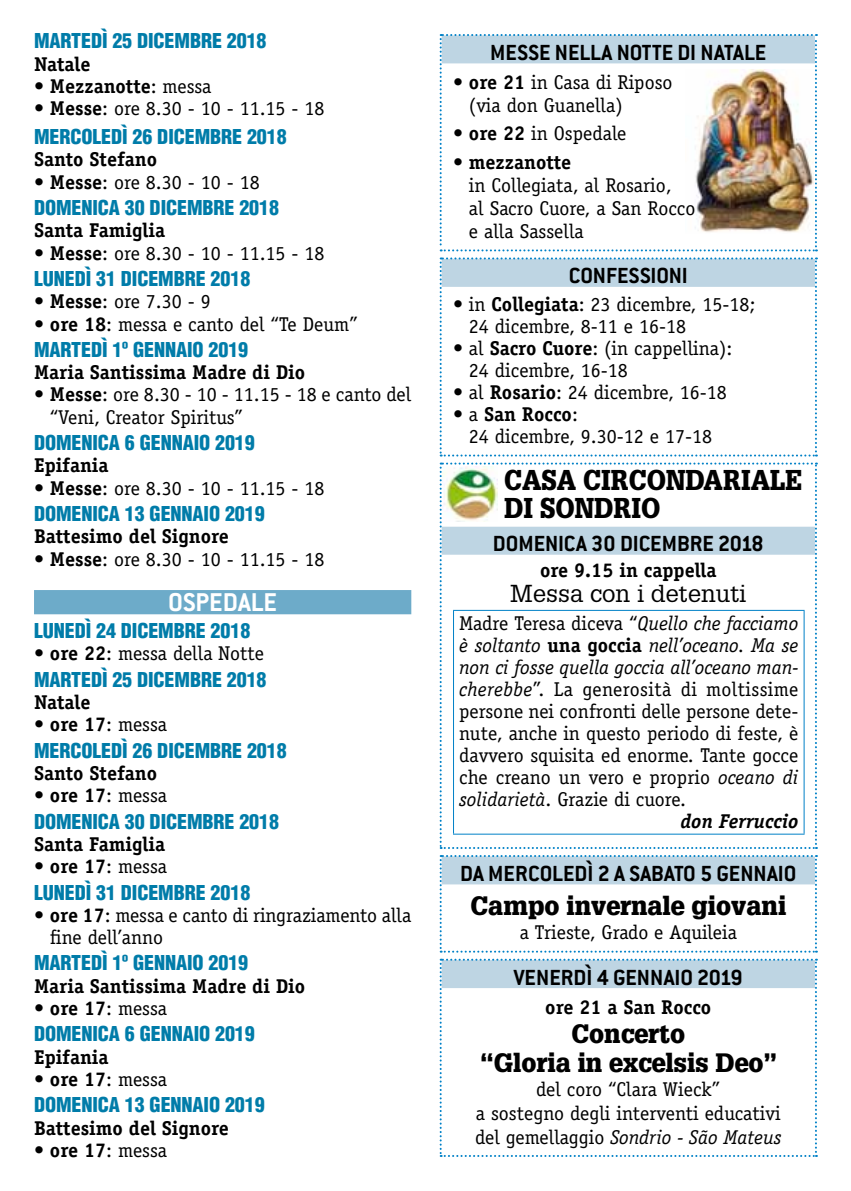
<style>
.page{position:relative;width:851px;height:1191px;background:#fff}
.page>*{position:absolute;margin:0;border:0;box-sizing:border-box;transform-origin:0 0}
.t1{font:700 28.2px "Conduit ITC";color:#fff}
.t2{font:900 28px "Glypha LT Std";color:#000;scale:.89 1}
.t3{font:900 26px/28.6px "Glypha LT Std";color:#000;text-align:center;scale:.95 1}
.t4{font:700 24px "Conduit ITC";color:#000}
.t5{font:24px "Glypha LT Std";color:#000}
.t6{font:20px/23px "Officina Serif Std";color:#000}
.t7{font:900 condensed 20px "Helvetica LT Std";letter-spacing:-.005em;color:#007ca9}
.t8{font:700 20px "Officina Serif Std";color:#000}
.t9{font:italic 20px "Officina Serif Std";color:#000}
.t10{font:20px "Officina Serif Std";letter-spacing:.02em;color:#000}
.t11{font:italic 700 20px "Officina Serif Std";color:#000}
.s1{font-weight:400}
.s2{font-weight:700}
.s3{font-style:italic}
.s4{font-weight:700;font-style:normal}
</style>
<div class="page">
<svg style="left:439px;top:462px;width:377px;height:387px"></svg>
<img style="left:442px;top:467px;width:56px;height:55px">
<div style="left:34px;top:590px;width:377px;height:24px;background:#6dabc9"></div>
<img style="left:439px;top:34px;width:377px;height:217px">
<svg style="left:439px;top:257px;width:377px;height:199px"></svg>
<svg style="left:439px;top:958px;width:377px;height:199px"></svg>
<svg style="left:439px;top:855px;width:377px;height:97px"></svg>
<p class="t7" style="left:34px;top:28px;width:234px">MARTEDÌ 25 DICEMBRE 2018</p>
<p class="t8" style="left:34px;top:51px;width:58px">Natale</p>
<p class="t8" style="left:34px;top:74px;width:179px"><span class="s1">•</span> Mezzanotte<span class="s1">: messa</span></p>
<p class="t6" style="left:34px;top:97px;width:292px">• <span class="s2">Messe</span>: ore 8.30 - 10 - 11.15 - 18</p>
<p class="t7" style="left:34px;top:124px;width:254px">MERCOLEDÌ 26 DICEMBRE 2018</p>
<p class="t8" style="left:34px;top:147px;width:124px">Santo Stefano</p>
<p class="t6" style="left:34px;top:170px;width:227px">• <span class="s2">Messe</span>: ore 8.30 - 10 - 18</p>
<p class="t7" style="left:34px;top:195px;width:246px">DOMENICA 30 DICEMBRE 2018</p>
<p class="t8" style="left:34px;top:218px;width:133px">Santa Famiglia</p>
<p class="t6" style="left:34px;top:241px;width:292px">• <span class="s2">Messe</span>: ore 8.30 - 10 - 11.15 - 18</p>
<p class="t7" style="left:34px;top:266px;width:218px">LUNEDÌ 31 DICEMBRE 2018</p>
<p class="t6" style="left:34px;top:290px;width:178px">• <span class="s2">Messe</span>: ore 7.30 - 9</p>
<p class="t6" style="left:34px;top:312px;width:325px">• <span class="s2">ore 18</span>: messa e canto del “Te Deum”</p>
<p class="t7" style="left:34px;top:337px;width:216px">MARTEDÌ 1º GENNAIO 2019</p>
<p class="t8" style="left:34px;top:360px;width:273px">Maria Santissima Madre di Dio</p>
<p class="t6" style="left:50px;top:384px;width:363px;line-height:22.2px;text-indent:-16px">• <span class="s2">Messe</span>: ore 8.30 - 10 - 11.15 - 18 e canto del “Veni, Creator Spiritus”</p>
<p class="t7" style="left:34px;top:430px;width:222px">DOMENICA 6 GENNAIO 2019</p>
<p class="t8" style="left:34px;top:453px;width:76px">Epifania</p>
<p class="t6" style="left:34px;top:476px;width:292px">• <span class="s2">Messe</span>: ore 8.30 - 10 - 11.15 - 18</p>
<p class="t7" style="left:34px;top:501px;width:232px">DOMENICA 13 GENNAIO 2019</p>
<p class="t8" style="left:34px;top:524px;width:196px">Battesimo del Signore</p>
<p class="t6" style="left:34px;top:547px;width:292px">• <span class="s2">Messe</span>: ore 8.30 - 10 - 11.15 - 18</p>
<h1 class="t1" style="left:168px;top:586px;width:55px">OSPEDALE</h1>
<p class="t7" style="left:34px;top:618px;width:218px">LUNEDÌ 24 DICEMBRE 2018</p>
<p class="t6" style="left:34px;top:642px;width:232px">• <span class="s2">ore 22</span>: messa della Notte</p>
<p class="t7" style="left:34px;top:666px;width:234px">MARTEDÌ 25 DICEMBRE 2018</p>
<p class="t8" style="left:34px;top:689px;width:58px">Natale</p>
<p class="t6" style="left:34px;top:713px;width:134px">• <span class="s2">ore 17</span>: messa</p>
<p class="t7" style="left:34px;top:737px;width:254px">MERCOLEDÌ 26 DICEMBRE 2018</p>
<p class="t8" style="left:34px;top:760px;width:124px">Santo Stefano</p>
<p class="t6" style="left:34px;top:784px;width:134px">• <span class="s2">ore 17</span>: messa</p>
<p class="t7" style="left:34px;top:808px;width:246px">DOMENICA 30 DICEMBRE 2018</p>
<p class="t8" style="left:34px;top:831px;width:133px">Santa Famiglia</p>
<p class="t6" style="left:34px;top:855px;width:134px">• <span class="s2">ore 17</span>: messa</p>
<p class="t7" style="left:34px;top:879px;width:218px">LUNEDÌ 31 DICEMBRE 2018</p>
<p class="t6" style="left:50px;top:904px;width:363px;line-height:22.2px;text-indent:-16px">• <span class="s2">ore 17</span>: messa e canto di ringraziamento alla fine dell’anno</p>
<p class="t7" style="left:34px;top:950px;width:216px">MARTEDÌ 1º GENNAIO 2019</p>
<p class="t8" style="left:34px;top:973px;width:273px">Maria Santissima Madre di Dio</p>
<p class="t6" style="left:34px;top:996px;width:134px">• <span class="s2">ore 17</span>: messa</p>
<p class="t7" style="left:34px;top:1021px;width:222px">DOMENICA 6 GENNAIO 2019</p>
<p class="t8" style="left:34px;top:1044px;width:76px">Epifania</p>
<p class="t6" style="left:34px;top:1067px;width:134px">• <span class="s2">ore 17</span>: messa</p>
<p class="t7" style="left:34px;top:1092px;width:232px">DOMENICA 13 GENNAIO 2019</p>
<p class="t8" style="left:34px;top:1115px;width:196px">Battesimo del Signore</p>
<p class="t6" style="left:34px;top:1138px;width:134px">• <span class="s2">ore 17</span>: messa</p>
<p class="t4" style="left:490px;top:38px;width:27px">MESSE</p>
<p class="t4" style="left:554px;top:38px;width:13px">NELLA</p>
<p class="t4" style="left:616px;top:38px;width:12px">NOTTE</p>
<p class="t4" style="left:677px;top:38px;width:35px">DI NATALE</p>
<p class="t6" style="left:469px;top:70px;width:205px;text-indent:-16px"><span class="s2">• ore 21</span> in Casa di Riposo (via don Guanella)</p>
<p class="t6" style="left:453px;top:122px;width:175px"><span class="s2">• ore 22</span> in Ospedale</p>
<p class="t8" style="left:453px;top:150px;width:120px">• mezzanotte</p>
<p class="t6" style="left:469px;top:174px;width:228px">in Collegiata, al Rosario,<br>al Sacro Cuore, a San Rocco e alla Sassella</p>
<p class="t4" style="left:568px;top:262px;width:12px">CONFESSIONI</p>
<p class="t6" style="left:469px;top:293px;width:288px;line-height:22px;text-indent:-16px">• in <span class="s2">Collegiata</span>: 23 dicembre, 15-18;<br>24 dicembre, 8-11 e 16-18</p>
<p class="t6" style="left:469px;top:337px;width:265px;line-height:22px;text-indent:-16px">• al <span class="s2">Sacro Cuore</span>: (in cappellina):<br>24 dicembre, 16-18</p>
<p class="t6" style="left:453px;top:381px;width:275px">• al <span class="s2">Rosario</span>: 24 dicembre, 16-18</p>
<p class="t6" style="left:469px;top:403px;width:244px;line-height:22px;text-indent:-16px">• a <span class="s2">San Rocco</span>:<br>24 dicembre, 9.30-12 e 17-18</p>
<h2 class="t2" style="left:504px;top:463px;width:129px">Casa Circon</h2>
<h2 class="t2" style="left:685px;top:463px;width:40px">dariale</h2>
<h2 class="t2" style="left:504px;top:491px;width:62px">di Son</h2>
<h2 class="t2" style="left:594px;top:491px;width:40px">drio</h2>
<p class="t4" style="left:493px;top:530px;width:272px">DOMENICA 30 DICEMBRE 2018</p>
<p class="t8" style="left:540px;top:558px;width:178px">ore 9.15 in cappella</p>
<p class="t5" style="left:510px;top:579px;width:238px">Messa con i detenuti</p>
<p class="t6" style="left:459px;top:612px;width:340px">Madre Teresa diceva “<span class="s3">Quello che facciamo</span></p>
<p class="t9" style="left:459px;top:634px;width:341px">è soltanto <span class="s4">una goccia</span> nell’oceano. Ma se</p>
<p class="t9" style="left:459px;top:656px;width:340px">non ci fosse quella goccia all’oceano man-</p>
<p class="t10" style="left:459px;top:678px;width:340px"><span class="s3">cherebbe</span>”. La generosità di moltissime</p>
<p class="t6" style="left:459px;top:700px;width:341px">persone nei confronti delle persone dete-</p>
<p class="t6" style="left:459px;top:722px;width:340px">nute, anche in questo periodo di feste, è</p>
<p class="t6" style="left:459px;top:744px;width:340px">davvero squisita ed enorme. Tante gocce</p>
<p class="t6" style="left:459px;top:766px;width:341px">che creano un vero e proprio <span class="s3">oceano di</span></p>
<p class="t6" style="left:459px;top:788px;width:228px"><span class="s3">solidarietà</span>. Grazie di cuore.</p>
<p class="t11" style="left:680px;top:810px;width:119px">don Ferruccio</p>
<p class="t4" style="left:460px;top:859px;width:56px">DA MERCOLEDÌ</p>
<p class="t4" style="left:597px;top:859px;width:44px">2 ASABATO</p>
<p class="t4" style="left:700px;top:859px;width:29px">5 GENNAIO</p>
<h3 class="t3" style="left:470px;top:891px;width:334px">Campo invernale giovani</h3>
<p class="t6" style="left:519px;top:921px;width:219px">a Trieste, Grado e Aquileia</p>
<p class="t4" style="left:513px;top:963px;width:230px">VENERDÌ 4 GENNAIO 2019</p>
<p class="t8" style="left:545px;top:995px;width:167px">ore 21 a San Rocco</p>
<h3 class="t3" style="left:480px;top:1019px;width:314px">Concerto<br>“Gloria in excelsis Deo”</h3>
<p class="t6" style="left:475px;top:1076px;width:308px;line-height:24px;text-align:center">del coro “Clara Wieck”<br>a sostegno degli interventi educativi del gemellaggio <span class="s3">Sondrio - São Mateus</span></p>
</div>
